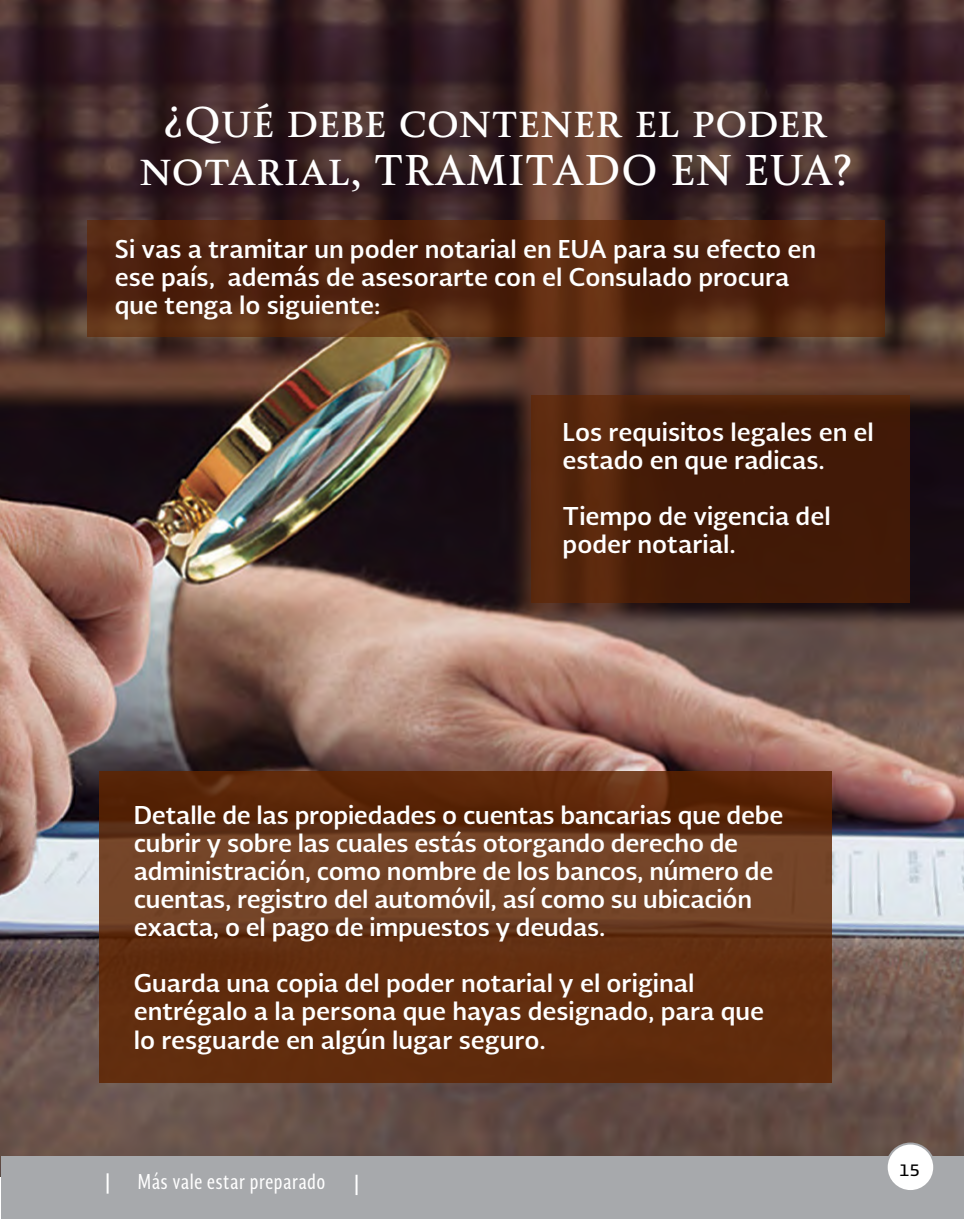
<style>
.page{position:relative;width:964px;height:1219px;background:#fff}
.page>*{position:absolute;margin:0;border:0;box-sizing:border-box;transform-origin:0 0}
.t1{font:700 40px/48px "Soberana Titular";color:#fff;text-align:center}
.t2{font:700 24px/28px "Soberana Sans";color:#fff}
.t3{font:20px "Soberana Sans Condensed";letter-spacing:.02em;color:#fff}
.t4{font:20px "Presidencia Base";color:#000}
</style>
<div class="page">
<img style="left:0;top:0;width:964px;height:1157px">
<svg style="left:532px;top:395px;width:378px;height:207px;fill:#421a07"></svg>
<svg style="left:100px;top:771px;width:732px;height:312px;fill:#622d0e"></svg>
<svg style="left:87px;top:220px;width:797px;height:117px;fill:#50230f"></svg>
<hr style="left:0;top:1157px;width:1px;height:62px;background:#a7a9ac">
<div style="left:1px;top:1157px;width:963px;height:62px;background:#a7a9ac"></div>
<div style="left:886px;top:1143px;width:48px;height:48px;background:#fff;border-radius:50%"></div>
<div style="left:885px;top:1142px;width:50px;height:50px;border:2px solid #a7a9ac;border-radius:50%"></div>
<hr style="left:355px;top:1175px;width:2px;height:20px;background:#fff">
<hr style="left:107px;top:1173px;width:2px;height:21px;background:#fff">
<h1 class="t1" style="left:139px;top:98px;width:714px">¿Qué debe contener el poder notarial, TRAMITADO EN EUA?</h1>
<p class="t2" style="left:115px;top:234px;width:703px">Si vas a tramitar un poder notarial en EUA para su efecto en ese país, además de asesorarte con el Consulado procura que tenga lo siguiente:</p>
<p class="t2" style="left:563px;top:417px;width:313px">Los requisitos legales en el estado en que radicas.</p>
<p class="t2" style="left:563px;top:501px;width:269px">Tiempo de vigencia del poder notarial.</p>
<p class="t2" style="left:134px;top:801px;width:651px">Detalle de las propiedades o cuentas bancarias que debe cubrir y sobre las cuales estás otorgando derecho de administración, como nombre de los bancos, número de cuentas, registro del automóvil, así como su ubicación exacta, o el pago de impuestos y deudas.</p>
<p class="t2" style="left:134px;top:969px;width:632px">Guarda una copia del poder notarial y el original entrégalo a la persona que hayas designado, para que lo resguarde en algún lugar seguro.</p>
<p class="t3" style="left:138px;top:1168px;width:189px">Más vale estar preparado</p>
<p class="t4" style="left:899px;top:1158px;width:22px">15</p>
</div>
